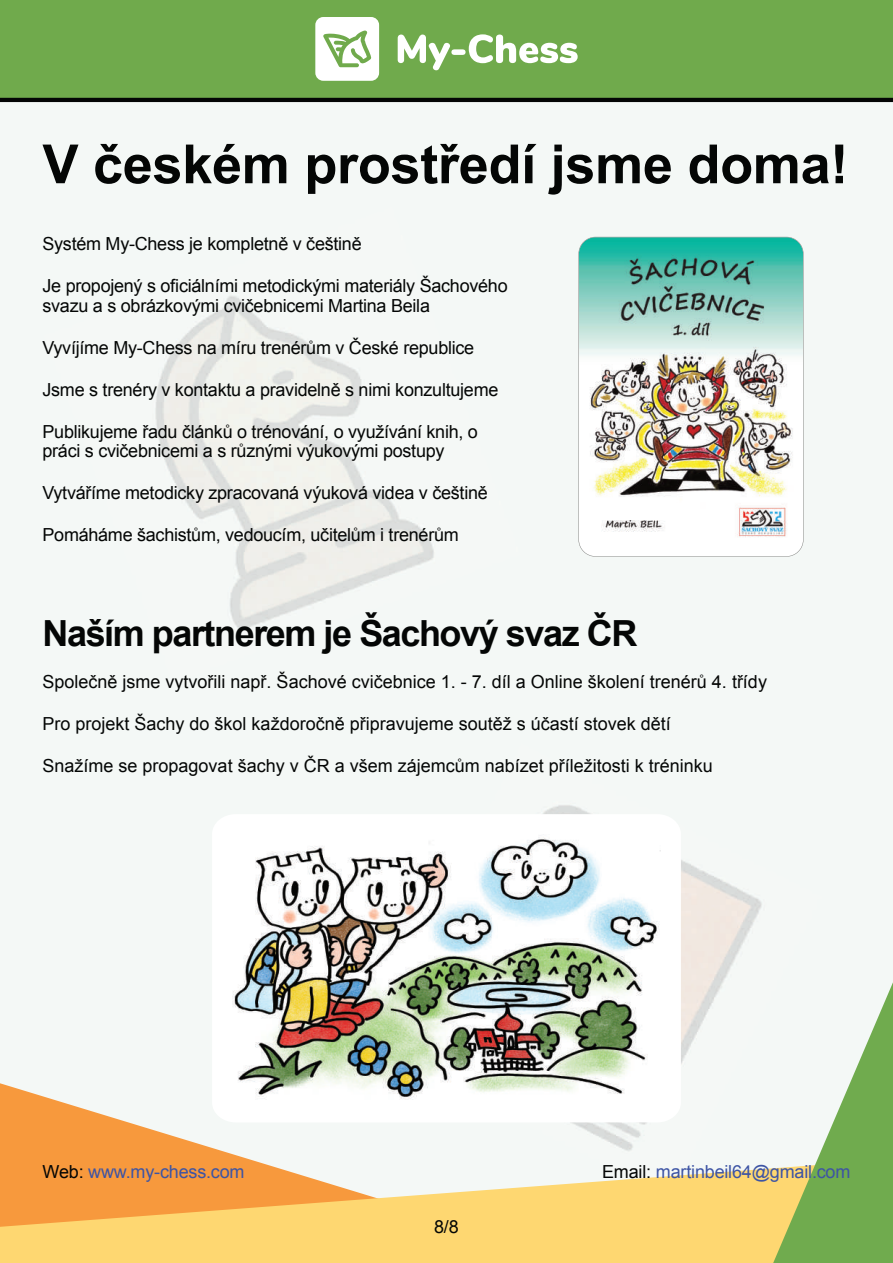
<style>
.page{position:relative;width:893px;height:1263px;background:#f4f8f6}
.page>*{position:absolute;margin:0;border:0;box-sizing:border-box;transform-origin:0 0}
.t1{font:700 54px "Arial";letter-spacing:-.005em;color:#040605}
.t2{font:700 36px "Arial";letter-spacing:-.04em;color:#040605}
.t3{font:18px/19.5px "Arial";letter-spacing:-.015em;color:#040605}
.t4{font:18px "Arial";letter-spacing:-.01em;color:#3d54a4}
.s1{color:#040605}
</style>
<div class="page">
<img style="left:543px;top:805px;width:219px;height:346px">
<img style="left:155px;top:296px;width:279px;height:333px">
<svg style="left:0;top:1083px;width:248px;height:76px;fill:#f7993d"></svg>
<svg style="left:0;top:1159px;width:760px;height:104px;background:#facd79"></svg>
<svg style="left:760px;top:975px;width:133px;height:288px"></svg>
<div style="left:0;top:0;width:893px;height:102px;background:#70aa4c"></div>
<svg style="left:398px;top:34px;width:180px;height:36px"></svg>
<svg style="left:315px;top:17px;width:64px;height:64px"></svg>
<div style="left:212px;top:814px;width:469px;height:308px;background:#fff"></div>
<img style="left:233px;top:835px;width:427px;height:267px">
<img style="left:578px;top:237px;width:225px;height:320px">
<h1 class="t1" style="left:43px;top:144px;width:807px">V českém prostředí jsme doma!</h1>
<p class="t3" style="left:43px;top:236px;width:321px">Systém My-Chess je kompletně v češtině</p>
<p class="t3" style="left:43px;top:278px;width:467px">Je propojený s oficiálními metodickými materiály Šachového svazu a s obrázkovými cvičebnicemi Martina Beila</p>
<p class="t3" style="left:43px;top:339px;width:433px">Vyvíjíme My-Chess na míru trenérům v České republice</p>
<p class="t3" style="left:43px;top:381px;width:457px">Jsme s trenéry v kontaktu a pravidelně s nimi konzultujeme</p>
<p class="t3" style="left:43px;top:423px;width:437px">Publikujeme řadu článků o trénování, o využívání knih, o práci s cvičebnicemi a s různými výukovými postupy</p>
<p class="t3" style="left:43px;top:485px;width:447px">Vytváříme metodicky zpracovaná výuková videa v češtině</p>
<p class="t3" style="left:43px;top:527px;width:418px">Pomáháme šachistům, vedoucím, učitelům i trenérům</p>
<h2 class="t2" style="left:43px;top:619px;width:596px">Naším partnerem je Šachový svaz ČR</h2>
<p class="t3" style="left:43px;top:673px;width:726px">Společně jsme vytvořili např. Šachové cvičebnice 1. - 7. díl a Online školení trenérů 4. třídy</p>
<p class="t3" style="left:43px;top:715px;width:630px">Pro projekt Šachy do škol každoročně připravujeme soutěž s účastí stovek dětí</p>
<p class="t3" style="left:43px;top:757px;width:672px">Snažíme se propagovat šachy v ČR a všem zájemcům nabízet příležitosti k tréninku</p>
<p class="t4" style="left:43px;top:1165px;width:204px"><span class="s1">Web:</span> www.my-chess.com</p>
<p class="t4" style="left:602px;top:1165px;width:250px"><span class="s1">Email:</span> martinbeil64@gmail.com</p>
<p class="t3" style="left:434px;top:1219px;width:26px">8/8</p>
</div>
